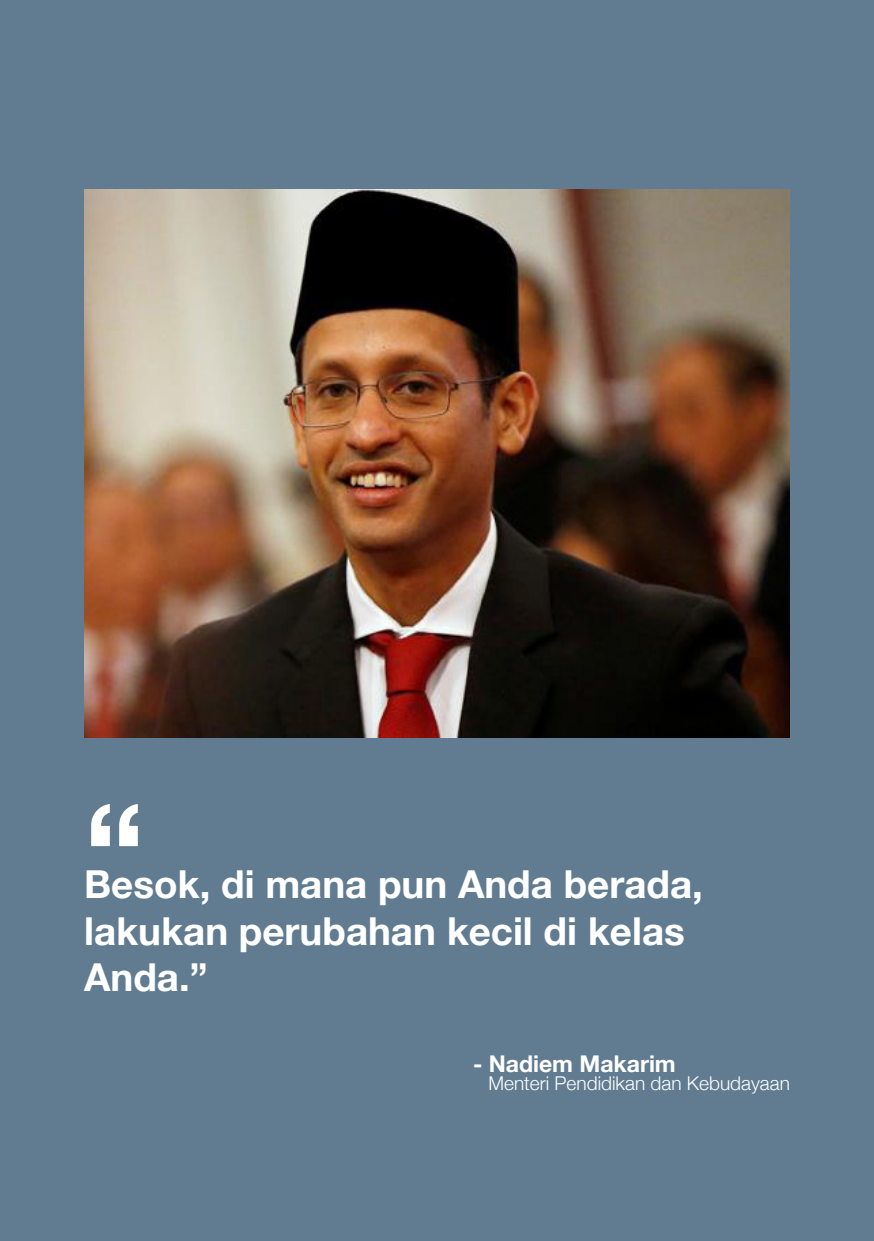
<style>
.page{position:relative;width:874px;height:1241px;background:#fff}
.page>*{position:absolute;margin:0;border:0;box-sizing:border-box;transform-origin:0 0}
.t1{font:700 131.25px "Helvetica Neue";color:#fff}
.t2{font:700 38.5px/46.2px "Helvetica Neue";color:#fff}
.t3{font:700 22.93px "Helvetica Neue";color:#fff}
.t4{font:300 19.07px "Helvetica Neue";color:#fff}
</style>
<div class="page">
<div style="left:0;top:0;width:873px;height:1240px;background:#617c90"></div>
<img style="left:84px;top:189px;width:705px;height:548px">
<p class="t1" style="left:84px;top:747px;width:62px">“</p>
<p class="t2" style="left:84px;top:862px;width:620px">Besok, di mana pun Anda berada, lakukan perubahan kecil di kelas<br>Anda.”</p>
<p class="t3" style="left:472px;top:1045px;width:204px">- Nadiem Makarim</p>
<p class="t4" style="left:488px;top:1067px;width:303px">Menteri Pendidikan dan Kebudayaan</p>
</div>
